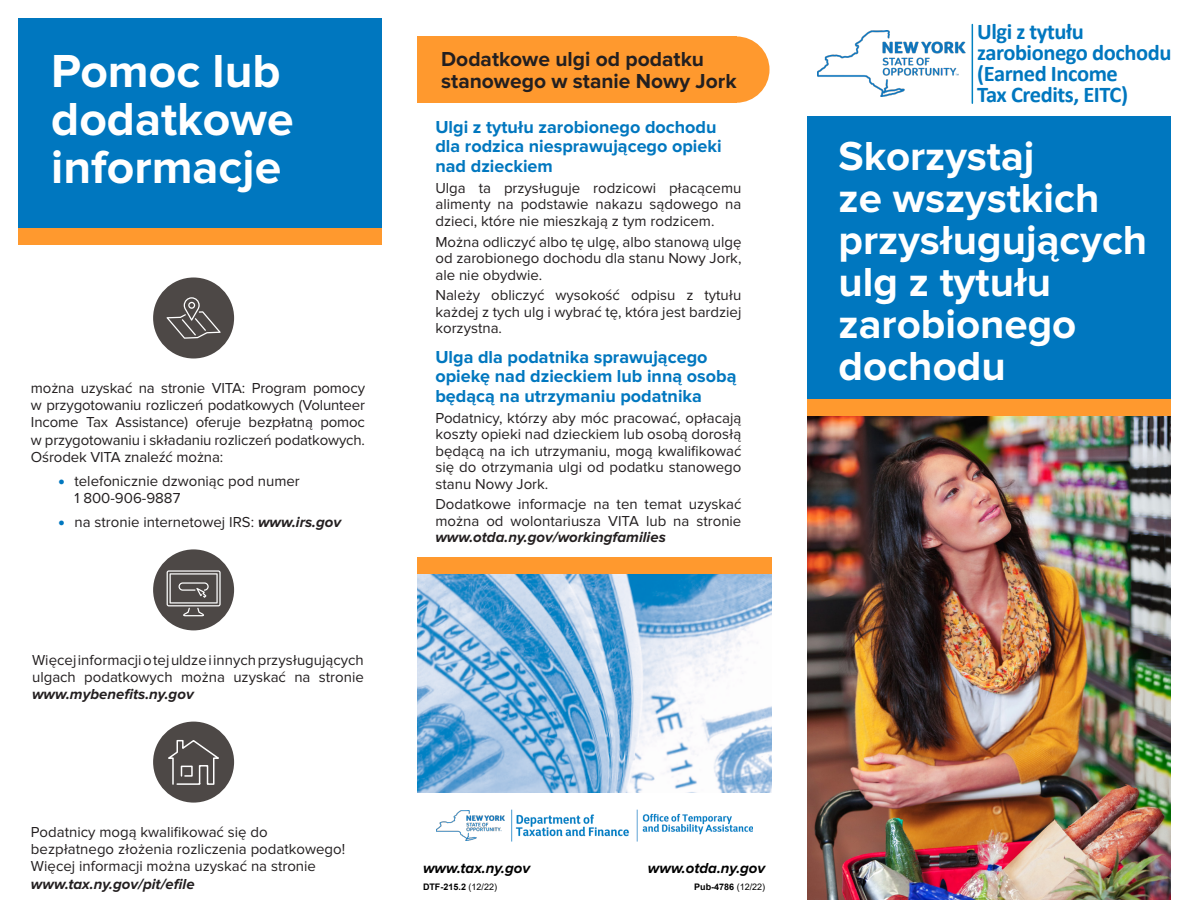
<style>
.page{position:relative;width:1188px;height:918px;background:#fff}
.page>*{position:absolute;margin:0;border:0;box-sizing:border-box;transform-origin:0 0}
.t1{font:700 48px/48px "Proxima Nova";color:#fff}
.t2{font:700 42px/42px "Proxima Nova";color:#fff}
.t3{font:700 22.5px/21px "Calibri";letter-spacing:-.02em;color:#0077bf}
.t4{font:700 21px "Proxima Nova";color:#231f20}
.t5{font:700 18px/19.5px "Proxima Nova";color:#0077bf}
.t6{font:15px/16.5px "Proxima Nova";color:#231f20;text-align:justify}
.t7{font:italic 700 15px "Proxima Nova";color:#000}
.t8{font:700 9px "Arial";color:#000}
.s1{font-weight:600;font-size:21px;color:#0077bf}
.s2{font-weight:700;font-style:italic}
.s3{font-weight:400}
</style>
<div class="page">
<img style="left:807px;top:415px;width:363px;height:485px">
<div style="left:417px;top:36px;width:319px;height:67px;background:#ff992e"></div>
<div style="left:703px;top:36px;width:67px;height:67px;background:#ff992e;border-radius:50%"></div>
<div style="left:18px;top:18px;width:363px;height:217px;background:#0077bf"></div>
<div style="left:153px;top:278px;width:81px;height:80px;background:#4d4846;border-radius:50%"></div>
<svg style="left:167px;top:297px;width:54px;height:42px"></svg>
<div style="left:153px;top:549px;width:81px;height:81px;background:#4d4846;border-radius:50%"></div>
<svg style="left:167px;top:570px;width:54px;height:46px"></svg>
<img style="left:511px;top:809px;width:242px;height:33px">
<img style="left:436px;top:810px;width:69px;height:31px">
<div style="left:807px;top:116px;width:363px;height:299px;background:#0077bf"></div>
<img style="left:817px;top:31px;width:155px;height:66px">
<div style="left:18px;top:228px;width:363px;height:16px;background:#ff992e"></div>
<img style="left:417px;top:574px;width:354px;height:219px">
<div style="left:417px;top:558px;width:354px;height:16px;background:#ff992e"></div>
<div style="left:807px;top:399px;width:363px;height:16px;background:#ff992e"></div>
<div style="left:153px;top:722px;width:81px;height:81px;background:#4d4846;border-radius:50%"></div>
<svg style="left:168px;top:739px;width:51px;height:46px"></svg>
<hr style="left:972px;top:25px;width:1px;height:78px;background:#0081c1">
<p class="t1" style="left:51px;top:48px;width:231px">Pomoc lub</p>
<p class="t1" style="left:51px;top:96px;width:244px">dodatkowe informacje</p>
<p class="t6" style="left:31px;top:379px;width:336px;line-height:17.2px">można uzyskać na stronie VITA: Program pomocy w przygotowaniu rozliczeń podatkowych (Volunteer Income Tax Assistance) oferuje bezpłatną pomoc w przygotowaniu i składaniu rozliczeń podatkowych.<br>Ośrodek VITA znaleźć można:</p>
<p class="t6" style="left:74px;top:472px;width:227px;line-height:17.2px;text-indent:-16px"><span class="s1">•</span> telefonicznie dzwoniąc pod numer<br>1 800-906-9887</p>
<p class="t6" style="left:58px;top:514px;width:285px"><span class="s1">•</span> na stronie internetowej IRS: <span class="s2">www.irs.gov</span></p>
<p class="t6" style="left:32px;top:651px;width:333px;line-height:17.2px">Więcej informacji o tej uldze i innych przysługujących ulgach podatkowych można uzyskać na stronie <span class="s2">www.mybenefits.ny.gov</span></p>
<p class="t6" style="left:31px;top:823px;width:316px;line-height:17.2px;text-align:left">Podatnicy mogą kwalifikować się do bezpłatnego złożenia rozliczenia podatkowego!<br>Więcej informacji można uzyskać na stronie <span class="s2">www.tax.ny.gov/pit/efile</span></p>
<p class="t4" style="left:441px;top:47px;width:264px">Dodatkowe ulgi od podatku</p>
<p class="t4" style="left:441px;top:69px;width:297px">stanowego w stanie Nowy Jork</p>
<p class="t5" style="left:435px;top:118px;width:288px">Ulgi z tytułu zarobionego dochodu dla rodzica niesprawującego opieki nad dzieckiem</p>
<p class="t6" style="left:435px;top:180px;width:308px">Ulga ta przysługuje rodzicowi płacącemu alimenty na podstawie nakazu sądowego na dzieci, które nie mieszkają z tym rodzicem.</p>
<p class="t6" style="left:435px;top:234px;width:308px">Można odliczyć albo tę ulgę, albo stanową ulgę od zarobionego dochodu dla stanu Nowy Jork, ale nie obydwie.</p>
<p class="t6" style="left:435px;top:287px;width:308px">Należy obliczyć wysokość odpisu z tytułu każdej z tych ulg i wybrać tę, która jest bardziej korzystna.</p>
<p class="t5" style="left:435px;top:347px;width:302px">Ulga dla podatnika sprawującego opiekę nad dzieckiem lub inną osobą będącą na utrzymaniu podatnika</p>
<p class="t6" style="left:435px;top:410px;width:308px">Podatnicy, którzy aby móc pracować, opłacają koszty opieki nad dzieckiem lub osobą dorosłą będącą na ich utrzymaniu, mogą kwalifikować się do otrzymania ulgi od podatku stanowego stanu Nowy Jork.</p>
<p class="t6" style="left:435px;top:496px;width:308px">Dodatkowe informacje na ten temat uzyskać można od wolontariusza VITA lub na stronie <span class="s2">www.otda.ny.gov/workingfamilies</span></p>
<p class="t7" style="left:423px;top:860px;width:109px">www.tax.ny.gov</p>
<p class="t7" style="left:648px;top:860px;width:119px">www.otda.ny.gov</p>
<p class="t8" style="left:423px;top:881px;width:76px">DTF-215.2 <span class="s3">(12/22)</span></p>
<p class="t8" style="left:694px;top:881px;width:73px">Pub-4786 <span class="s3">(12/22)</span></p>
<p class="t3" style="left:977px;top:21px;width:196px">Ulgi z tytułu zarobionego dochodu (Earned Income<br>Tax Credits, EITC)</p>
<p class="t2" style="left:839px;top:136px;width:310px">Skorzystaj<br>ze wszystkich przysługujących ulg z tytułu zarobionego dochodu</p>
</div>
